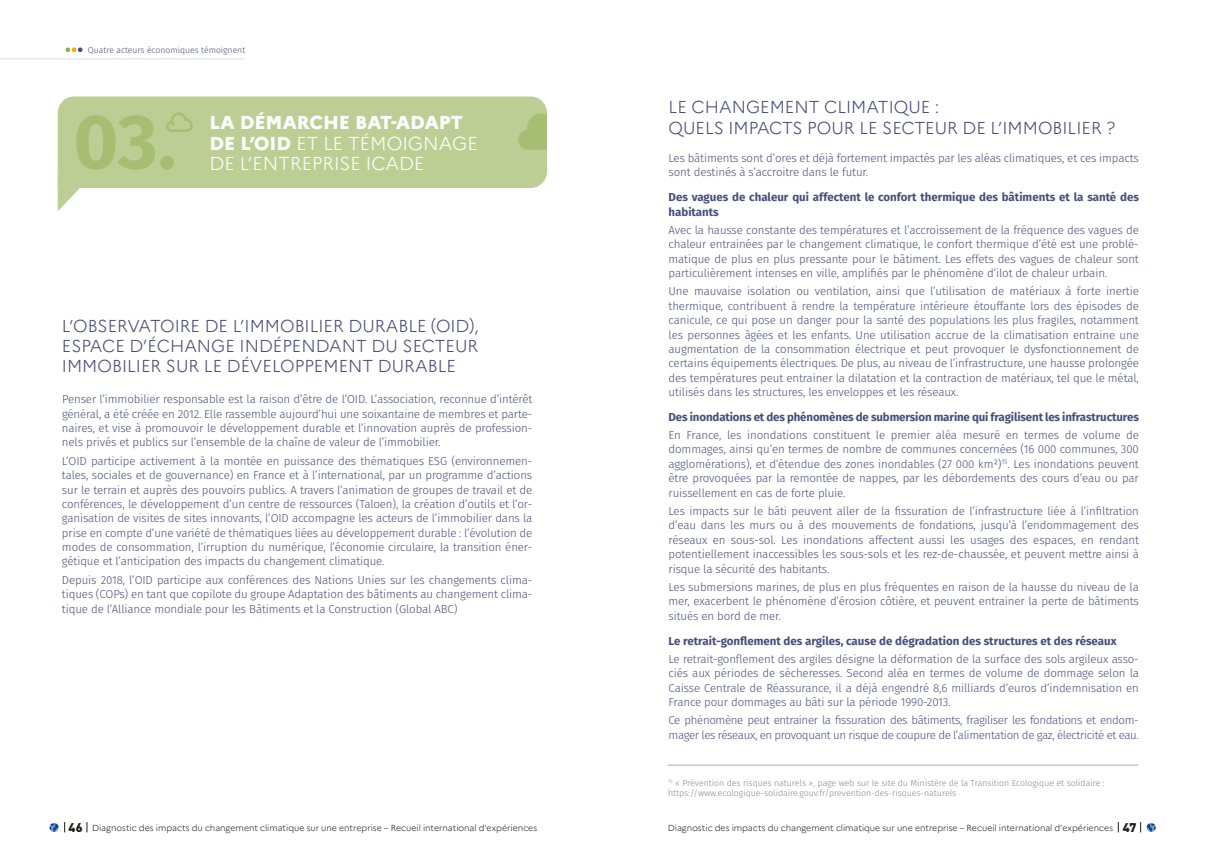
<style>
.page{position:relative;width:1205px;height:851px;background:#fff}
.page>*{position:absolute;margin:0;border:0;box-sizing:border-box;transform-origin:0 0}
.t1{font:700 77.25px "Fira Sans";color:#a7be72}
.t2{font:800 18.62px/20.1px "Marianne";color:#fff}
.t3{font:300 18.62px "Marianne";color:#fff}
.t4{font:300 17.25px/20.1px "Marianne";color:#484d7a}
.t5{font:300 11.5px/14.4px "Fira Sans";letter-spacing:-.01em;color:#484d7a;text-align:justify}
.t6{font:700 11.5px/14.4px "Fira Sans";color:#484d7a}
.t7{font:300 11.5px/14.4px "Fira Sans";letter-spacing:-.03em;color:#484d7a}
.t8{font:300 8.75px "Marianne";letter-spacing:-.005em;color:#1d1d1b}
.t9{font:300 8.75px/9.6px "Fira Sans";color:#878787}
.t10{font:300 8.62px "Fira Sans";color:#484d7a}
.s1{font-weight:300}
.s2{font-family:"DIN Pro";font-weight:900;font-size:12.5px}
</style>
<div class="page">
<svg style="left:50px;top:822px;width:15px;height:10px"></svg>
<svg style="left:1140px;top:822px;width:15px;height:10px"></svg>
<div style="left:58px;top:96px;width:489px;height:92px;background:#bdce95"></div>
<svg style="left:518px;top:113px;width:29px;height:37px"></svg>
<svg style="left:166px;top:112px;width:27px;height:20px"></svg>
<svg style="left:58px;top:175px;width:34px;height:36px"></svg>
<hr style="left:667px;top:764px;width:471px;height:1px;background:#aca9ad">
<hr style="left:0;top:58px;width:244px;height:1px;background:#e6eaee">
<svg style="left:66px;top:47px;width:17px;height:5px"></svg>
<p class="t10" style="left:88px;top:44px;width:159px">Quatre acteurs économiques témoignent</p>
<h1 class="t1" style="left:73px;top:76px;width:105px">03.</h1>
<h2 class="t2" style="left:209px;top:113px;width:270px">LA DÉMARCHE BAT-ADAPT<br>DE L’OID <span class="s1">ET LE TÉMOIGNAGE</span></h2>
<h2 class="t3" style="left:209px;top:152px;width:217px">DE L’ENTREPRISE ICADE</h2>
<h3 class="t4" style="left:62px;top:316px;width:418px;text-align:justify">L’OBSERVATOIRE DE L’IMMOBILIER DURABLE (OID), ESPACE D’ÉCHANGE INDÉPENDANT DU SECTEUR IMMOBILIER SUR LE DÉVELOPPEMENT DURABLE</h3>
<p class="t5" style="left:62px;top:392px;width:472px">Penser l’immobilier responsable est la raison d’être de l’OID. L’association, reconnue d’intérêt général, a été créée en 2012. Elle rassemble aujourd’hui une soixantaine de membres et parte&shy;naires, et vise à promouvoir le développement durable et l’innovation auprès de profession&shy;nels privés et publics sur l’ensemble de la chaîne de valeur de l’immobilier.</p>
<p class="t5" style="left:62px;top:453px;width:472px">L’OID participe activement à la montée en puissance des thématiques ESG (environnemen&shy;tales, sociales et de gouvernance) en France et à l’international, par un programme d’actions sur le terrain et auprès des pouvoirs publics. A travers l’animation de groupes de travail et de conférences, le développement d’un centre de ressources (Taloen), la création d’outils et l’or&shy;ganisation de visites de sites innovants, l’OID accompagne les acteurs de l’immobilier dans la prise en compte d’une variété de thématiques liées au développement durable : l’évolution de modes de consommation, l’irruption du numérique, l’économie circulaire, la transition éner&shy;gétique et l’anticipation des impacts du changement climatique.</p>
<p class="t5" style="left:62px;top:572px;width:472px">Depuis 2018, l’OID participe aux conférences des Nations Unies sur les changements clima&shy;tiques (COPs) en tant que copilote du groupe Adaptation des bâtiments au changement clima&shy;tique de l’Alliance mondiale pour les Bâtiments et la Construction (Global ABC)</p>
<h3 class="t4" style="left:668px;top:97px;width:448px">LE CHANGEMENT CLIMATIQUE :<br>QUELS IMPACTS POUR LE SECTEUR DE L’IMMOBILIER ?</h3>
<p class="t5" style="left:668px;top:151px;width:472px">Les bâtiments sont d’ores et déjà fortement impactés par les aléas climatiques, et ces impacts sont destinés à s’accroitre dans le futur.</p>
<p class="t6" style="left:668px;top:189px;width:472px">Des vagues de chaleur qui affectent le confort thermique des bâtiments et la santé des habitants</p>
<p class="t5" style="left:668px;top:222px;width:472px">Avec la hausse constante des températures et l’accroissement de la fréquence des vagues de chaleur entrainées par le changement climatique, le confort thermique d’été est une problé&shy;matique de plus en plus pressante pour le bâtiment. Les effets des vagues de chaleur sont particulièrement intenses en ville, amplifiés par le phénomène d’ilot de chaleur urbain.</p>
<p class="t5" style="left:668px;top:284px;width:472px">Une mauvaise isolation ou ventilation, ainsi que l’utilisation de matériaux à forte inertie thermique, contribuent à rendre la température intérieure étouffante lors des épisodes de canicule, ce qui pose un danger pour la santé des populations les plus fragiles, notamment les personnes âgées et les enfants. Une utilisation accrue de la climatisation entraine une augmentation de la consommation électrique et peut provoquer le dysfonctionnement de certains équipements électriques. De plus, au niveau de l’infrastructure, une hausse prolongée des températures peut entrainer la dilatation et la contraction de matériaux, tel que le métal, utilisés dans les structures, les enveloppes et les réseaux.</p>
<p class="t6" style="left:668px;top:409px;width:472px">Des inondations et des phénomènes de submersion marine qui fragilisent les infrastructures</p>
<p class="t5" style="left:668px;top:428px;width:472px">En France, les inondations constituent le premier aléa mesuré en termes de volume de dommages, ainsi qu’en termes de nombre de communes concernées (16 000 communes, 300 agglomérations), et d’étendue des zones inondables (27 000 km²)<sup>15</sup>. Les inondations peuvent être provoquées par la remontée de nappes, par les débordements des cours d’eau ou par ruissellement en cas de forte pluie.</p>
<p class="t5" style="left:668px;top:503px;width:472px">Les impacts sur le bâti peuvent aller de la fissuration de l’infrastructure liée à l’infiltration d’eau dans les murs ou à des mouvements de fondations, jusqu’à l’endommagement des réseaux en sous-sol. Les inondations affectent aussi les usages des espaces, en rendant potentiellement inaccessibles les sous-sols et les rez-de-chaussée, et peuvent mettre ainsi à risque la sécurité des habitants.</p>
<p class="t5" style="left:668px;top:579px;width:472px">Les submersions marines, de plus en plus fréquentes en raison de la hausse du niveau de la mer, exacerbent le phénomène d’érosion côtière, et peuvent entrainer la perte de bâtiments situés en bord de mer.</p>
<p class="t6" style="left:668px;top:632px;width:449px">Le retrait-gonflement des argiles, cause de dégradation des structures et des réseaux</p>
<p class="t5" style="left:668px;top:651px;width:472px">Le retrait-gonflement des argiles désigne la déformation de la surface des sols argileux asso&shy;ciés aux périodes de sécheresses. Second aléa en termes de volume de dommage selon la Caisse Centrale de Réassurance, il a déjà engendré 8,6 milliards d’euros d’indemnisation en France pour dommages au bâti sur la période 1990-2013.</p>
<p class="t7" style="left:668px;top:713px;width:472px">Ce phénomène peut entrainer la fissuration des bâtiments, fragiliser les fondations et endom&shy;mager les réseaux, en provoquant un risque de coupure de l’alimentation de gaz, électricité et eau.</p>
<p class="t9" style="left:668px;top:778px;width:438px"><sup>15</sup> « Prévention des risques naturels », page web sur le site du Ministère de la Transition Ecologique et solidaire : https://www.ecologique-solidaire.gouv.fr/prevention-des-risques-naturels</p>
<p class="t8" style="left:69px;top:822px;width:470px"><span class="s2">46</span> Diagnostic des impacts du changement climatique sur une entreprise – Recueil international d'expériences</p>
<p class="t8" style="left:668px;top:822px;width:470px">Diagnostic des impacts du changement climatique sur une entreprise – Recueil international d'expériences <span class="s2">47</span></p>
</div>
